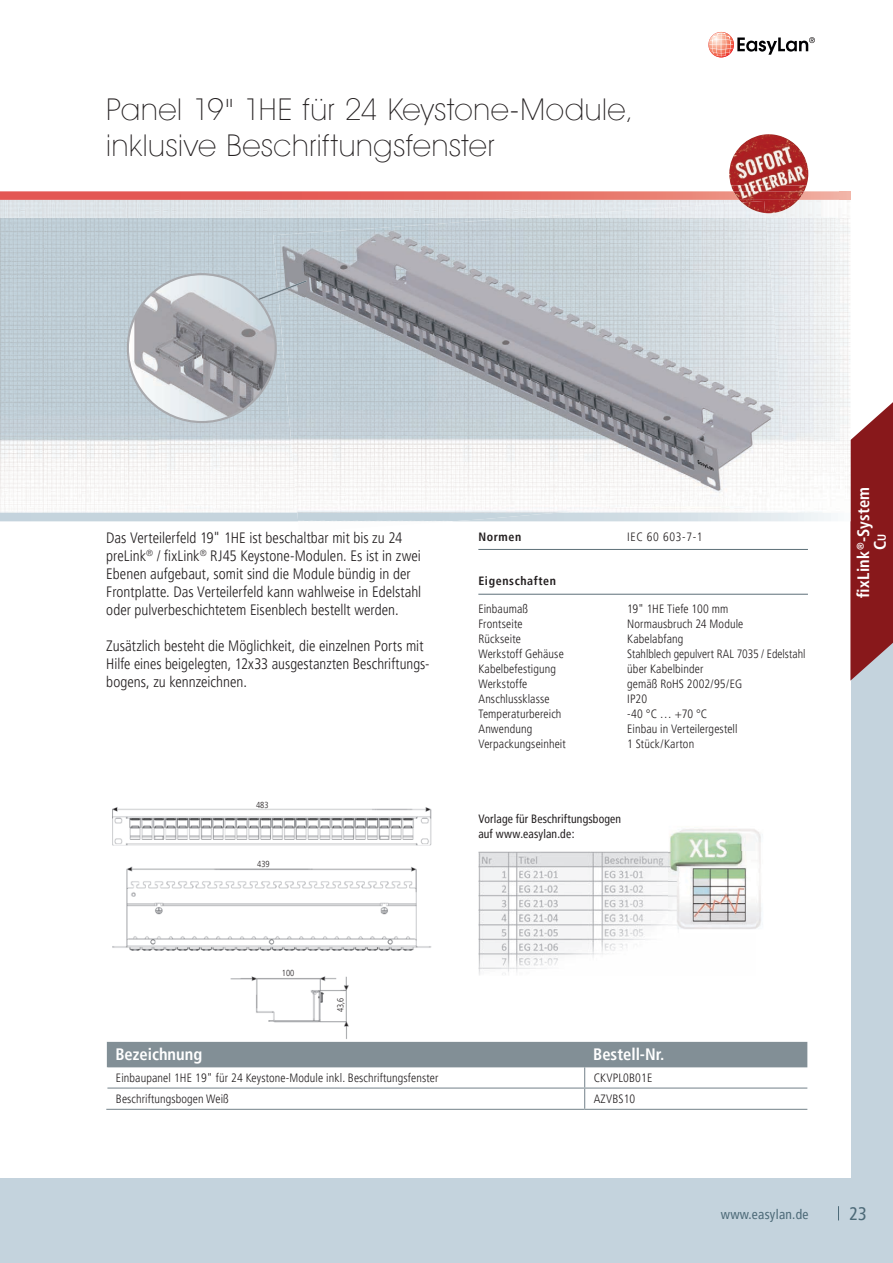
<style>
.page{position:relative;width:893px;height:1263px;background:#c4d3dd}
.page>*{position:absolute;margin:0;border:0;box-sizing:border-box;transform-origin:0 0}
.t1{font:200 30px/36px "Avant Garde IT Cby BT";letter-spacing:.025em;color:#231f20}
.t2{font:condensed 18px "Frutiger";color:#4d6a78}
.t3{font:700 condensed 16.5px/16.5px "Frutiger";color:#fff;text-align:center}
.t4{font:300 condensed 15px/18px "Frutiger";color:#231f20}
.t5{font:condensed 13.5px "Frutiger";letter-spacing:.02em;color:#4d6a78}
.t6{font:300 condensed 12px "Frutiger";letter-spacing:.01em;color:#231f20}
.t7{font:condensed 12px/15px "Frutiger";letter-spacing:.015em;color:#231f20}
.t8{font:700 condensed 12px "Frutiger";letter-spacing:.05em;color:#231f20}
.t9{font:700 condensed 11.55px "Frutiger";color:#fff}
.t10{font:300 condensed 8.7px "Frutiger";color:#231f20}
</style>
<div class="page">
<div style="left:0;top:0;width:850px;height:1178px;background:#fff"></div>
<svg style="left:838px;top:1206px;width:1px;height:14px"></svg>
<div style="left:840px;top:0;width:53px;height:632px;background:#fff"></div>
<svg style="left:708px;top:32px;width:26px;height:25px"></svg>
<svg style="left:709px;top:33px;width:106px;height:24px"></svg>
<img style="left:0;top:218px;width:159px;height:130px">
<img style="left:159px;top:218px;width:114px;height:58px">
<img style="left:787px;top:218px;width:63px;height:130px">
<svg style="left:0;top:185px;width:850px;height:33px"></svg>
<img style="left:273px;top:218px;width:359px;height:130px">
<img style="left:632px;top:218px;width:155px;height:130px">
<img style="left:521px;top:202px;width:244px;height:16px">
<svg style="left:276px;top:280px;width:31px;height:34px"></svg>
<svg style="left:0;top:348px;width:893px;height:333px"></svg>
<img style="left:128px;top:276px;width:148px;height:146px">
<img style="left:113px;top:807px;width:321px;height:235px">
<img style="left:478px;top:851px;width:191px;height:124px">
<img style="left:670px;top:828px;width:92px;height:101px">
<img style="left:669px;top:851px;width:87px;height:78px">
<img style="left:729px;top:134px;width:78px;height:51px">
<img style="left:731px;top:185px;width:75px;height:6px">
<img style="left:739px;top:200px;width:59px;height:13px">
<img style="left:733px;top:191px;width:71px;height:9px">
<img style="left:742px;top:201px;width:23px;height:12px">
<hr style="left:478px;top:549px;width:330px;height:1px;background:#5c6f78">
<hr style="left:478px;top:594px;width:330px;height:1px;background:#5c6f78">
<svg style="left:106px;top:1042px;width:701px;height:67px"></svg>
<hr style="left:106px;top:1109px;width:479px;height:1px;background:#828f96">
<hr style="left:585px;top:1109px;width:222px;height:1px;background:#828f96">
<h1 class="t1" style="left:106px;top:91px;width:529px">Panel 19" 1HE für 24 Keystone-Module, inklusive Beschriftungsfenster</h1>
<h3 class="t3" style="left:855px;top:597px;width:112px;rotate:-90deg">fixLink<sup>®</sup>-System<br>C</h3>
<p class="t4" style="left:106px;top:529px;width:297px">Das Verteilerfeld 19" 1HE ist beschaltbar mit bis zu 24</p>
<p class="t9" style="left:875px;top:541px;width:9px;rotate:-90deg">U</p>
<p class="t4" style="left:106px;top:547px;width:317px">preLink<sup>®</sup> / fixLink<sup>®</sup> RJ45 Keystone-Modulen. Es ist in zwei Ebenen aufgebaut, somit sind die Module bündig in der Frontplatte. Das Verteilerfeld kann wahlweise in Edelstahl oder pulverbeschichtetem Eisenblech bestellt werden.</p>
<p class="t4" style="left:106px;top:637px;width:325px">Zusätzlich besteht die Möglichkeit, die einzelnen Ports mit<br>Hilfe eines beigelegten, 12x33 ausgestanzten Beschriftungs&shy;bogens, zu kennzeichnen.</p>
<p class="t8" style="left:478px;top:529px;width:45px">Normen</p>
<p class="t6" style="left:627px;top:530px;width:77px">IEC 60 603-7-1</p>
<p class="t8" style="left:478px;top:574px;width:79px">Eigenschaften</p>
<p class="t6" style="left:478px;top:602px;width:51px">Einbaumaß</p>
<p class="t6" style="left:627px;top:602px;width:103px">19" 1HE Tiefe 100 mm</p>
<p class="t6" style="left:478px;top:617px;width:46px">Frontseite</p>
<p class="t6" style="left:627px;top:617px;width:118px">Normausbruch 24 Module</p>
<p class="t6" style="left:478px;top:632px;width:44px">Rückseite</p>
<p class="t6" style="left:627px;top:632px;width:58px">Kabelabfang</p>
<p class="t6" style="left:478px;top:647px;width:87px">Werkstoff Gehäuse</p>
<p class="t6" style="left:627px;top:647px;width:180px">Stahlblech gepulvert RAL 7035 / Edelstahl</p>
<p class="t6" style="left:478px;top:662px;width:79px">Kabelbefestigung</p>
<p class="t6" style="left:627px;top:662px;width:78px">über Kabelbinder</p>
<p class="t6" style="left:478px;top:677px;width:51px">Werkstoffe</p>
<p class="t6" style="left:627px;top:677px;width:117px">gemäß RoHS 2002/95/EG</p>
<p class="t6" style="left:478px;top:692px;width:73px">Anschlussklasse</p>
<p class="t6" style="left:627px;top:692px;width:21px">IP20</p>
<p class="t6" style="left:478px;top:707px;width:85px">Temperaturbereich</p>
<p class="t6" style="left:627px;top:707px;width:82px">-40 °C … +70 °C</p>
<p class="t6" style="left:478px;top:722px;width:56px">Anwendung</p>
<p class="t6" style="left:627px;top:722px;width:112px">Einbau in Verteilergestell</p>
<p class="t6" style="left:478px;top:737px;width:89px">Verpackungseinheit</p>
<p class="t6" style="left:627px;top:737px;width:69px">1 Stück/Karton</p>
<p class="t10" style="left:256px;top:800px;width:14px">483</p>
<p class="t10" style="left:257px;top:859px;width:14px">439</p>
<p class="t10" style="left:282px;top:968px;width:14px">100</p>
<p class="t10" style="left:336px;top:1012px;width:16px;rotate:-90deg">43,6</p>
<p class="t7" style="left:478px;top:811px;width:144px">Vorlage für Beschriftungsbogen auf www.easylan.de:</p>
<h3 class="t3" style="left:115px;top:1046px;width:88px">Bezeichnung</h3>
<h3 class="t3" style="left:593px;top:1046px;width:73px">Bestell-Nr.</h3>
<p class="t6" style="left:116px;top:1071px;width:324px">Einbaupanel 1HE 19" für 24 Keystone-Module inkl. Beschriftungsfenster</p>
<p class="t6" style="left:594px;top:1071px;width:60px">CKVPL0B01E</p>
<p class="t6" style="left:116px;top:1092px;width:114px">Beschriftungsbogen Weiß</p>
<p class="t6" style="left:594px;top:1092px;width:43px">AZVBS10</p>
<p class="t5" style="left:721px;top:1207px;width:89px">www.easylan.de</p>
<h2 class="t2" style="left:849px;top:1203px;width:19px">23</h2>
</div>
